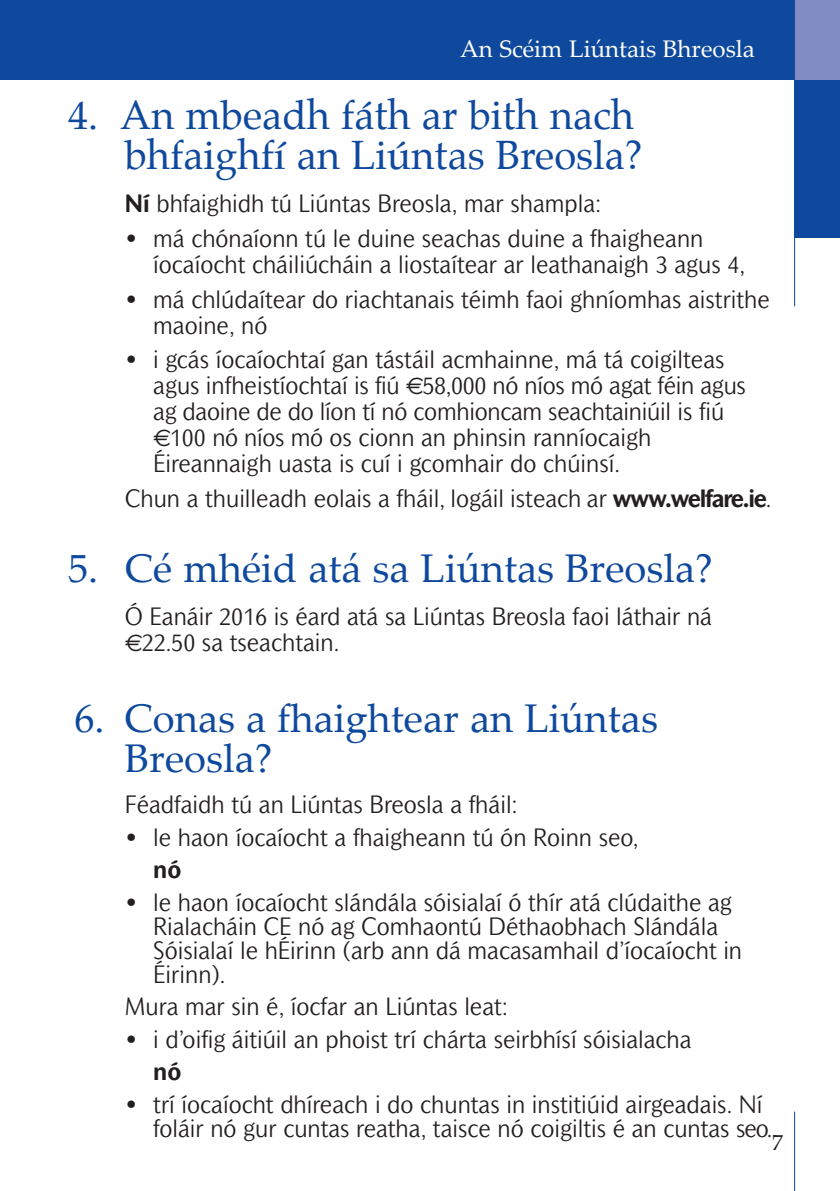
<style>
.page{position:relative;width:840px;height:1191px;background:#fff}
.page>*{position:absolute;margin:0;border:0;box-sizing:border-box;transform-origin:0 0}
.t1{font:40px/40px "Palatino Linotype";color:#0f499d}
.t2{font:40px/40px "Palatino";color:#0f499d;text-align:right}
.t3{font:300 24px/24px "Mahsuri Sans";color:#231f20}
.t4{font:24px "Palatino Linotype";color:#fff}
.t5{font:22px "Palatino Linotype";color:#231f20}
.s1{font-family:"Palatino Linotype"}
.s2{font-weight:700}
</style>
<div class="page">
<div style="left:0;top:0;width:794px;height:79px;background:#0f499d"></div>
<div style="left:794px;top:79px;width:45px;height:159px;background:#0f499d"></div>
<hr style="left:793px;top:1111px;width:1px;height:80px;background:#0f499d">
<div style="left:794px;top:0;width:45px;height:79px;background:#828cc4"></div>
<hr style="left:793px;top:0;width:1px;height:306px;background:#0f499d">
<p class="t4" style="left:460px;top:32px;width:296px">An Scéim Liúntais Bhreosla</p>
<h1 class="t2" style="left:68px;top:98px;width:576px"><span class="s1">4.</span> An mbeadh fáth ar bith nach bhfaighfí an Liúntas Breosla?</h1>
<p class="t3" style="left:125px;top:194px;width:478px"><span class="s2">Ní</span> bhfaighidh tú Liúntas Breosla, mar shampla:</p>
<p class="t3" style="left:153px;top:227px;width:593px;line-height:26px;text-indent:-28px"><span class="s2">•</span> má chónaíonn tú le duine seachas duine a fhaigheann íocaíocht cháiliúcháin a liostaítear ar leathanaigh 3 agus 4,</p>
<p class="t3" style="left:153px;top:288px;width:618px;line-height:26px;text-indent:-28px"><span class="s2">•</span> má chlúdaítear do riachtanais téimh faoi ghníomhas aistrithe maoine, nó</p>
<p class="t3" style="left:125px;top:349px;width:601px"><span class="s2">•</span> i gcás íocaíochtaí gan tástáil acmhainne, má tá coigilteas</p>
<p class="t3" style="left:153px;top:375px;width:594px">agus infheistíochtaí is fiú 58,000 nó níos mó agat féin agus</p>
<p class="t3" style="left:153px;top:401px;width:572px">ag daoine de do líon tí nó comhioncam seachtainiúil is fiú</p>
<p class="t3" style="left:170px;top:427px;width:483px">100 nó níos mó os cionn an phinsin ranníocaigh</p>
<p class="t3" style="left:153px;top:453px;width:468px">Éireannaigh uasta is cuí i gcomhair do chúinsí.</p>
<p class="t3" style="left:125px;top:488px;width:647px">Chun a thuilleadh eolais a fháil, logáil isteach ar <span class="s2">www.welfare.ie</span>.</p>
<h1 class="t1" style="left:68px;top:547px;width:646px">5. Cé mhéid atá sa Liúntas Breosla?</h1>
<p class="t3" style="left:142px;top:605px;width:571px;line-height:26px;text-indent:-17px">Ó Eanáir 2016 is éard atá sa Liúntas Breosla faoi láthair ná<br>22.50 sa tseachtain.</p>
<h1 class="t1" style="left:125px;top:697px;width:534px;text-indent:-50px">6. Conas a fhaightear an Liúntas<br>Breosla?</h1>
<p class="t3" style="left:125px;top:794px;width:394px">Féadfaidh tú an Liúntas Breosla a fháil:</p>
<p class="t3" style="left:153px;top:822px;width:486px;line-height:32.4px;text-indent:-28px"><span class="s2">•</span> le haon íocaíocht a fhaigheann tú ón Roinn seo, <span class="s2">nó</span></p>
<p class="t3" style="left:153px;top:892px;width:590px;text-indent:-28px"><span class="s2">•</span> le haon íocaíocht slándála sóisialaí ó thír atá clúdaithe ag Rialacháin CE nó ag Comhaontú Déthaobhach Slándála Sóisialaí le hÉirinn (arb ann dá macasamhail d’íocaíocht in Éirinn).</p>
<p class="t3" style="left:125px;top:996px;width:384px">Mura mar sin é, íocfar an Liúntas leat:</p>
<p class="t3" style="left:153px;top:1024px;width:539px;line-height:32.4px;text-indent:-28px"><span class="s2">•</span> i d’oifig áitiúil an phoist trí chárta seirbhísí sóisialacha <span class="s2">nó</span></p>
<p class="t3" style="left:153px;top:1094px;width:620px;text-indent:-28px"><span class="s2">•</span> trí íocaíocht dhíreach i do chuntas in institiúid airgeadais. Ní foláir nó gur cuntas reatha, taisce nó coigiltis é an cuntas seo.</p>
<p class="t5" style="left:771px;top:1127px;width:12px">7</p>
</div>
